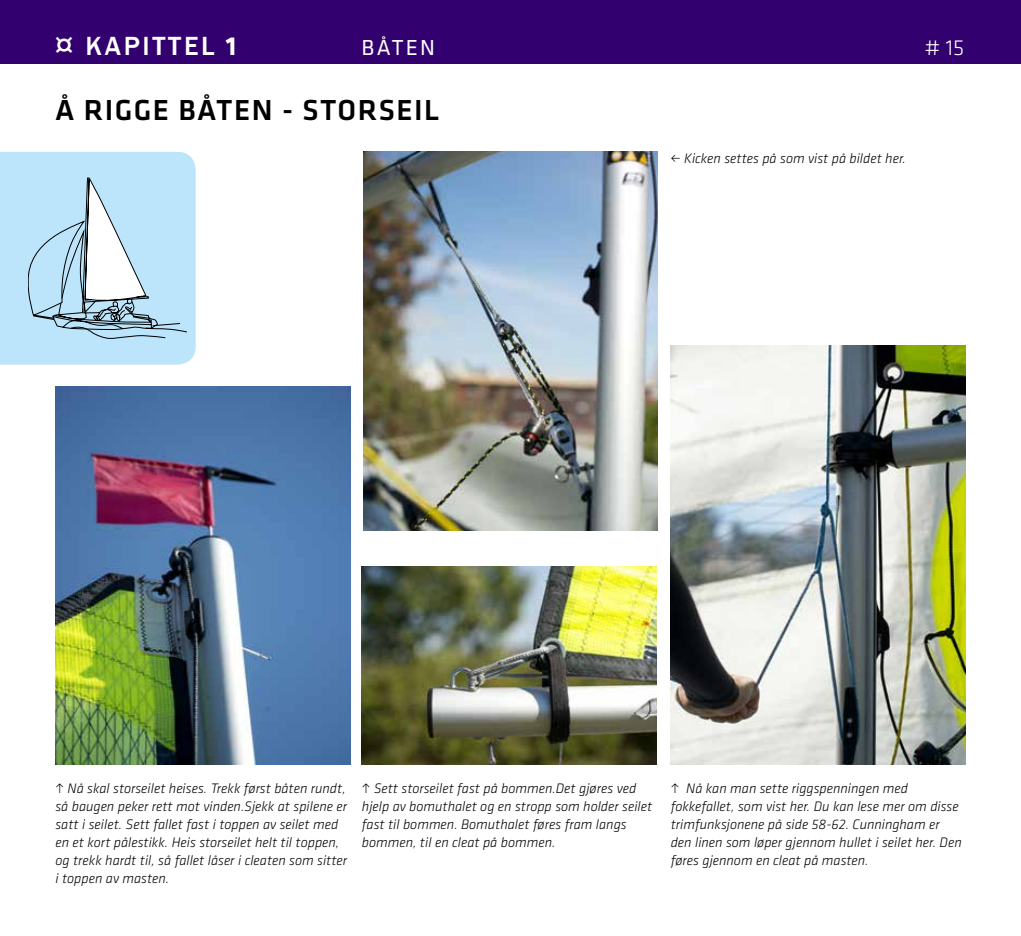
<style>
.page{position:relative;width:1021px;height:936px;background:#fff}
.page>*{position:absolute;margin:0;border:0;box-sizing:border-box;transform-origin:0 0}
.t1{font:500 30px "Klavika";letter-spacing:.05em;color:#000}
.t2{font:500 27px "Franklin Gothic";letter-spacing:.1em;color:#fff}
.t3{font:22.5px "Klavika";letter-spacing:.1em;color:#fff}
.t4{font:300 22.5px "Klavika";color:#fff}
.t5{font:italic 300 14.25px/18px "Klavika";color:#000}
.s1{font-family:"Klavika";font-weight:700}
.s2{font-style:normal}
</style>
<div class="page">
<img style="left:670px;top:345px;width:295px;height:419px">
<img style="left:55px;top:386px;width:295px;height:378px">
<img style="left:363px;top:152px;width:295px;height:378px">
<img style="left:361px;top:566px;width:295px;height:198px">
<div style="left:0;top:152px;width:196px;height:212px;background:#bce4fa"></div>
<svg style="left:28px;top:178px;width:159px;height:160px;background:#b6d5e7"></svg>
<div style="left:0;top:0;width:1020px;height:64px;background:#33006f"></div>
<h3 class="t3" style="left:361px;top:33px;width:75px">BÅTEN</h3>
<h3 class="t4" style="left:924px;top:34px;width:41px"># 15</h3>
<h2 class="t2" style="left:55px;top:30px;width:182px">¤ KAPITTEL <span class="s1">1</span></h2>
<h3 class="t3" style="left:361px;top:33px;width:73px">START</h3>
<h1 class="t1" style="left:55px;top:90px;width:386px">Å RIGGE BÅTEN - STORSEIL</h1>
<p class="t5" style="left:670px;top:149px;width:237px"><span class="s2">•</span> Kicken settes på som vist på bildet her.</p>
<p class="t5" style="left:55px;top:779px;width:293px"><span class="s2">•</span> Nå skal storseilet heises. Trekk først båten rundt, så baugen peker rett mot vinden.Sjekk at spilene er satt i seilet. Sett fallet fast i toppen av seilet med en et kort pålestikk. Heis storseilet helt til toppen, og trekk hardt til, så fallet låser i cleaten som sitter i toppen av masten.</p>
<p class="t5" style="left:362px;top:779px;width:292px"><span class="s2">•</span> Sett storseilet fast på bommen.Det gjøres ved hjelp av bomuthalet og en stropp som holder seilet fast til bommen. Bomuthalet føres fram langs bommen, til en cleat på bommen.</p>
<p class="t5" style="left:670px;top:779px;width:292px"><span class="s2">•</span> Nå kan man sette riggspenningen med fokkefallet, som vist her. Du kan lese mer om disse trimfunksjonene på side 58-62. Cunningham er den linen som løper gjennom hullet i seilet her. Den føres gjennom en cleat på masten.</p>
</div>
